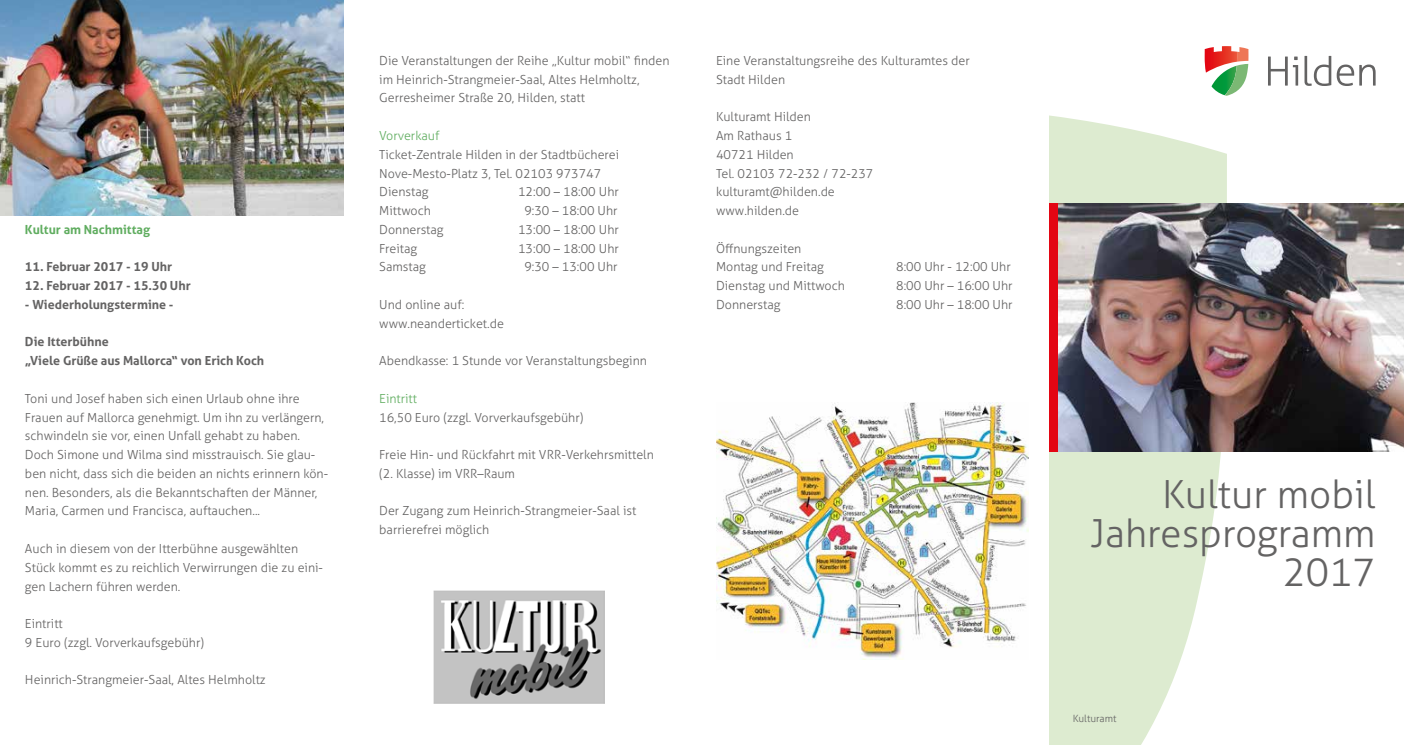
<style>
.page{position:relative;width:1404px;height:745px;background:#fff}
.page>*{position:absolute;margin:0;border:0;box-sizing:border-box;transform-origin:0 0}
.t1{font:300 38.75px/38.8px "Aller";color:#646363;text-align:right}
.t2{font:300 12.5px/18.8px "Aller";color:#646363}
.t3{font:700 12.5px/18.8px "Aller";color:#646363}
.t4{font:300 12.5px "Aller";color:#60ad60}
.t5{font:700 12.5px "Aller";color:#60ad60}
.t6{font:300 10px "Aller";color:#646363}
</style>
<div class="page">
<svg style="left:1268px;top:56px;width:107px;height:30px"></svg>
<svg style="left:1204px;top:46px;width:44px;height:50px"></svg>
<svg style="left:1049px;top:115px;width:177px;height:629px;fill:#ddebd0"></svg>
<div style="left:1039px;top:203px;width:19px;height:248px;background:#e30613"></div>
<img style="left:716px;top:402px;width:311px;height:257px">
<img style="left:1058px;top:203px;width:345px;height:248px">
<img style="left:434px;top:590px;width:171px;height:112px">
<div style="left:1034px;top:106px;width:14px;height:638px;background:#fff"></div>
<img style="left:0;top:0;width:344px;height:215px">
<p class="t5" style="left:25px;top:221px;width:127px">Kultur am Nachmittag</p>
<p class="t3" style="left:25px;top:257px;width:149px">11. Februar 2017 - 19 Uhr</p>
<p class="t3" style="left:25px;top:276px;width:167px">12. Februar 2017 - 15.30 Uhr</p>
<p class="t3" style="left:25px;top:295px;width:150px">- Wiederholungstermine -</p>
<p class="t3" style="left:25px;top:332px;width:241px">Die Itterbühne<br>„Viele Grüße aus Mallorca“ von Erich Koch</p>
<p class="t2" style="left:25px;top:389px;width:305px">Toni und Josef haben sich einen Urlaub ohne ihre Frauen auf Mallorca genehmigt. Um ihn zu verlängern, schwindeln sie vor, einen Unfall gehabt zu haben.<br>Doch Simone und Wilma sind misstrauisch. Sie glau&shy;ben nicht, dass sich die beiden an nichts erinnern kön&shy;nen. Besonders, als die Bekanntschaften der Männer, Maria, Carmen und Francisca, auftauchen...</p>
<p class="t2" style="left:25px;top:539px;width:299px">Auch in diesem von der Itterbühne ausgewählten<br>Stück kommt es zu reichlich Verwirrungen die zu eini&shy;gen Lachern führen werden.</p>
<p class="t2" style="left:25px;top:614px;width:180px">Eintritt<br>9 Euro (zzgl. Vorverkaufsgebühr)</p>
<p class="t2" style="left:25px;top:670px;width:242px">Heinrich-Strangmeier-Saal, Altes Helmholtz</p>
<p class="t2" style="left:379px;top:51px;width:292px">Die Veranstaltungen der Reihe „Kultur mobil“ finden im Heinrich-Strangmeier-Saal, Altes Helmholtz,<br>Gerresheimer Straße 20, Hilden, statt</p>
<p class="t4" style="left:379px;top:128px;width:62px">Vorverkauf</p>
<p class="t2" style="left:379px;top:145px;width:241px">Ticket-Zentrale Hilden in der Stadtbücherei<br>Nove-Mesto-Platz 3, Tel. 02103 973747<br>Dienstag</p>
<p class="t2" style="left:518px;top:182px;width:102px">12:00 – 18:00 Uhr</p>
<p class="t2" style="left:379px;top:201px;width:53px">Mittwoch</p>
<p class="t2" style="left:524px;top:201px;width:95px">9:30 – 18:00 Uhr</p>
<p class="t2" style="left:379px;top:220px;width:66px">Donnerstag</p>
<p class="t2" style="left:518px;top:220px;width:102px">13:00 – 18:00 Uhr</p>
<p class="t2" style="left:379px;top:239px;width:39px">Freitag</p>
<p class="t2" style="left:518px;top:239px;width:102px">13:00 – 18:00 Uhr</p>
<p class="t2" style="left:379px;top:257px;width:48px">Samstag</p>
<p class="t2" style="left:524px;top:257px;width:95px">9:30 – 13:00 Uhr</p>
<p class="t2" style="left:379px;top:295px;width:126px">Und online auf: www.neanderticket.de</p>
<p class="t2" style="left:379px;top:351px;width:269px">Abendkasse: 1 Stunde vor Veranstaltungsbeginn</p>
<p class="t4" style="left:379px;top:390px;width:39px">Eintritt</p>
<p class="t2" style="left:379px;top:407px;width:206px">16,50 Euro (zzgl. Vorverkaufsgebühr)</p>
<p class="t2" style="left:379px;top:445px;width:276px">Freie Hin- und Rückfahrt mit VRR-Verkehrsmitteln (2. Klasse) im VRR–Raum</p>
<p class="t2" style="left:379px;top:501px;width:258px">Der Zugang zum Heinrich-Strangmeier-Saal ist barrierefrei möglich</p>
<p class="t2" style="left:716px;top:51px;width:255px">Eine Veranstaltungsreihe des Kulturamtes der<br>Stadt Hilden</p>
<p class="t2" style="left:716px;top:107px;width:159px">Kulturamt Hilden<br>Am Rathaus 1<br>40721 Hilden<br>Tel. 02103 72-232 / 72-237 kulturamt@hilden.de www.hilden.de</p>
<p class="t2" style="left:716px;top:239px;width:109px">Öffnungszeiten<br>Montag und Freitag</p>
<p class="t2" style="left:896px;top:257px;width:116px">8:00 Uhr - 12:00 Uhr</p>
<p class="t2" style="left:716px;top:276px;width:130px">Dienstag und Mittwoch</p>
<p class="t2" style="left:896px;top:276px;width:118px">8:00 Uhr – 16:00 Uhr</p>
<p class="t2" style="left:716px;top:295px;width:66px">Donnerstag</p>
<p class="t2" style="left:896px;top:295px;width:118px">8:00 Uhr – 18:00 Uhr</p>
<h1 class="t1" style="left:1090px;top:475px;width:287px">Kultur mobil<br>Jahresprogramm<br>2017</h1>
<p class="t6" style="left:1072px;top:712px;width:45px">Kulturamt</p>
</div>
